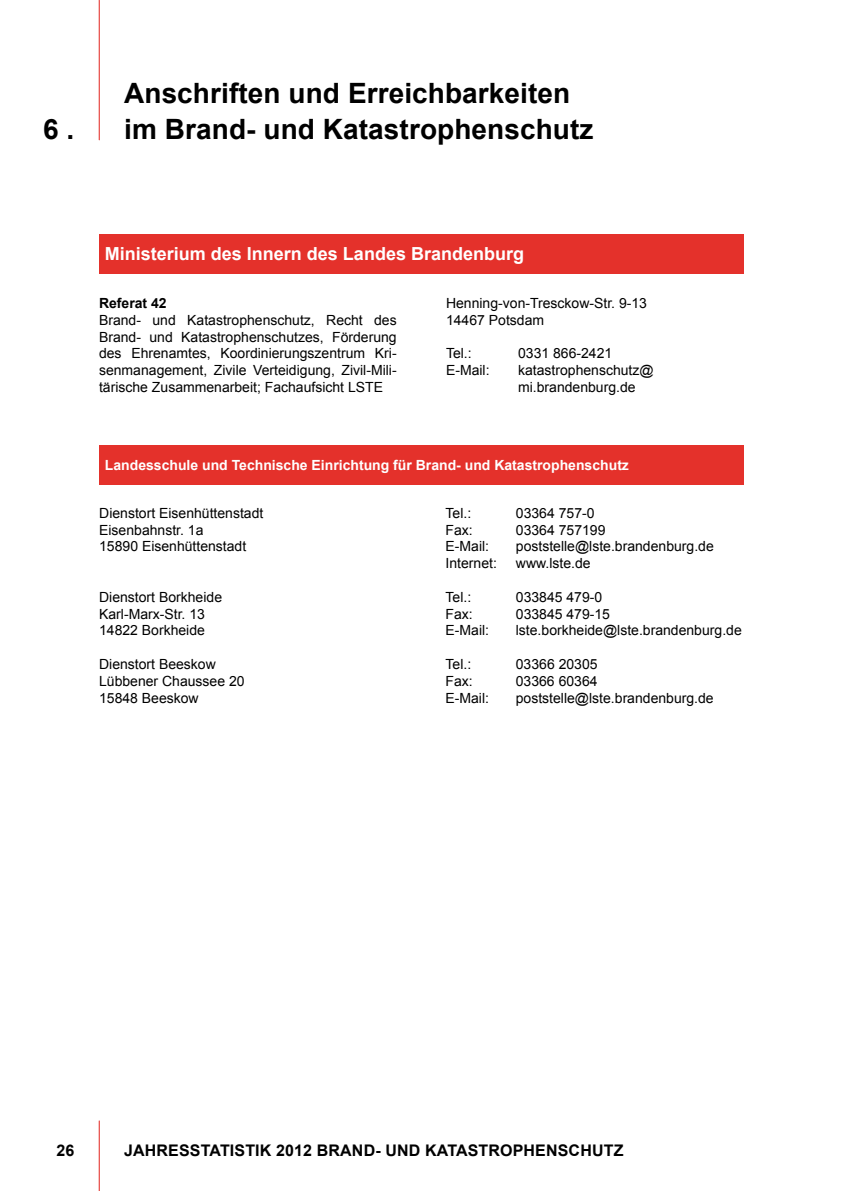
<style>
.page{position:relative;width:842px;height:1191px;background:#fff}
.page>*{position:absolute;margin:0;border:0;box-sizing:border-box;transform-origin:0 0}
.t1{font:700 28px "Arial";letter-spacing:.005em;color:#000}
.t2{font:700 18px "Arial";color:#fff}
.t3{font:700 16px "Arial";letter-spacing:.01em;color:#000}
.t4{font:14px/16.8px "Arial";color:#000}
.t5{font:700 14px "Arial";color:#fff}
.t6{font:700 14px "Arial";color:#000}
</style>
<div class="page">
<hr style="left:99px;top:0;width:1px;height:140px;background:#e4312b">
<hr style="left:99px;top:1120px;width:1px;height:71px;background:#e4312b">
<div style="left:99px;top:234px;width:645px;height:39px;background:#e4312b"></div>
<div style="left:99px;top:445px;width:645px;height:40px;background:#e4312b"></div>
<h1 class="t1" style="left:124px;top:74px;width:448px">Anschriften und Erreichbarkeiten</h1>
<h1 class="t1" style="left:43px;top:110px;width:33px">6 .</h1>
<h1 class="t1" style="left:124px;top:110px;width:471px">im Brand- und Katastrophenschutz</h1>
<p class="t2" style="left:105px;top:242px;width:421px">Ministerium des Innern des Landes Brandenburg</p>
<p class="t6" style="left:99px;top:294px;width:69px">Referat 42</p>
<p class="t4" style="left:99px;top:311px;width:299px;text-align:justify">Brand- und Katastrophenschutz, Recht des Brand- und Katastrophenschutzes, Förderung des Ehrenamtes, Koordinierungszentrum Kri&shy;senmanagement, Zivile Verteidigung, Zivil-Mili&shy;tärische Zusammenarbeit; Fachaufsicht LSTE</p>
<p class="t4" style="left:446px;top:295px;width:202px">Henning-von-Tresckow-Str. 9-13<br>14467 Potsdam</p>
<p class="t4" style="left:446px;top:345px;width:27px">Tel.:</p>
<p class="t4" style="left:518px;top:345px;width:96px">0331 866-2421</p>
<p class="t4" style="left:446px;top:362px;width:45px">E-Mail:</p>
<p class="t4" style="left:518px;top:362px;width:137px">katastrophenschutz@ mi.brandenburg.de</p>
<p class="t5" style="left:105px;top:456px;width:526px">Landesschule und Technische Einrichtung für Brand- und Katastrophenschutz</p>
<p class="t4" style="left:99px;top:504px;width:166px">Dienstort Eisenhüttenstadt</p>
<p class="t4" style="left:446px;top:504px;width:27px">Tel.:</p>
<p class="t4" style="left:516px;top:504px;width:80px">03364 757-0</p>
<p class="t4" style="left:99px;top:521px;width:106px">Eisenbahnstr. 1a</p>
<p class="t4" style="left:446px;top:521px;width:29px">Fax:</p>
<p class="t4" style="left:516px;top:521px;width:91px">03364 757199</p>
<p class="t4" style="left:99px;top:538px;width:149px">15890 Eisenhüttenstadt</p>
<p class="t4" style="left:446px;top:538px;width:45px">E-Mail:</p>
<p class="t4" style="left:516px;top:538px;width:199px">poststelle@lste.brandenburg.de</p>
<p class="t4" style="left:446px;top:555px;width:53px">Internet:</p>
<p class="t4" style="left:516px;top:555px;width:76px">www.lste.de</p>
<p class="t4" style="left:99px;top:588px;width:124px">Dienstort Borkheide</p>
<p class="t4" style="left:446px;top:588px;width:27px">Tel.:</p>
<p class="t4" style="left:516px;top:588px;width:88px">033845 479-0</p>
<p class="t4" style="left:99px;top:605px;width:107px">Karl-Marx-Str. 13</p>
<p class="t4" style="left:446px;top:605px;width:29px">Fax:</p>
<p class="t4" style="left:516px;top:605px;width:96px">033845 479-15</p>
<p class="t4" style="left:99px;top:622px;width:107px">14822 Borkheide</p>
<p class="t4" style="left:446px;top:622px;width:45px">E-Mail:</p>
<p class="t4" style="left:516px;top:622px;width:227px">lste.borkheide@lste.brandenburg.de</p>
<p class="t4" style="left:99px;top:656px;width:118px">Dienstort Beeskow</p>
<p class="t4" style="left:446px;top:656px;width:27px">Tel.:</p>
<p class="t4" style="left:516px;top:656px;width:83px">03366 20305</p>
<p class="t4" style="left:99px;top:672px;width:147px">Lübbener Chaussee 20</p>
<p class="t4" style="left:445px;top:672px;width:29px">Fax:</p>
<p class="t4" style="left:516px;top:672px;width:83px">03366 60364</p>
<p class="t4" style="left:99px;top:689px;width:101px">15848 Beeskow</p>
<p class="t4" style="left:445px;top:689px;width:45px">E-Mail:</p>
<p class="t4" style="left:516px;top:689px;width:199px">poststelle@lste.brandenburg.de</p>
<p class="t3" style="left:56px;top:1139px;width:19px">26</p>
<p class="t3" style="left:124px;top:1139px;width:501px">Jahresstatistik 2012 brand- und katastrophenschutz</p>
</div>
